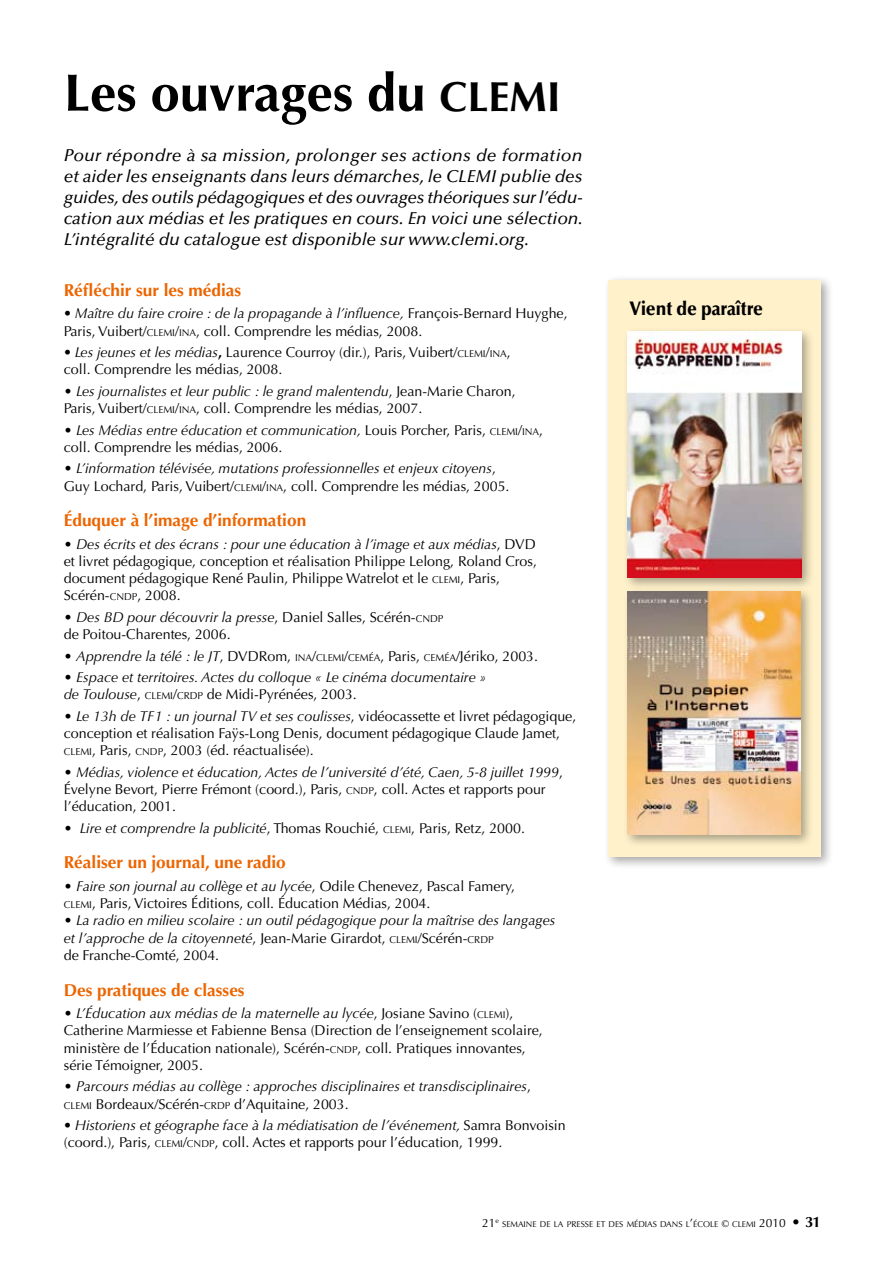
<style>
.page{position:relative;width:893px;height:1263px;background:#fff}
.page>*{position:absolute;margin:0;border:0;box-sizing:border-box;transform-origin:0 0}
.t1{font:700 52.5px "Optima";color:#000}
.t2{font:900 19.5px "Optima";color:#000;scale:.9 1}
.t3{font:italic 500 17.25px/21px "Optima";color:#000}
.t4{font:700 17.25px "Optima";color:#ec6500}
.t5{font:14.25px/17.2px "Optima";color:#000}
.t6{font:italic 14.25px/17.2px "Optima";color:#000}
.t7{font:12px "Optima";color:#000}
.t8{font:8.4px "Optima";color:#000}
.s1{font-size:42px}
.s2{font-style:italic}
.s3{font-size:10.05px}
.s4{font-weight:700}
.s5{font-style:normal}
.s6{font-style:normal;font-size:10.05px}
.s7{font-size:12px}
.s8{font-size:9.75px}
.s9{font-weight:700;font-size:15px}
</style>
<div class="page">
<div style="left:603px;top:275px;width:230px;height:594px;background:#000;opacity:.35"></div>
<div style="left:608px;top:280px;width:213px;height:576px;background:#fff2cb"></div>
<div style="left:622px;top:326px;width:192px;height:264px;background:#000;opacity:.35"></div>
<img style="left:628px;top:331px;width:173px;height:246px">
<div style="left:623px;top:586px;width:190px;height:261px;background:#000;opacity:.35"></div>
<img style="left:628px;top:591px;width:172px;height:243px">
<h1 class="t1" style="left:64px;top:62px;width:491px">Les ouvrages du <span class="s1">CLEMI</span></h1>
<p class="t3" style="left:64px;top:145px;width:520px">Pour répondre à sa mission, prolonger ses actions de formation et aider les enseignants dans leurs démarches, le clemi</p>
<p class="t3" style="left:64px;top:166px;width:520px;text-align:justify;text-indent:436px">publie des guides, des outils pédagogiques et des ouvrages théoriques sur l’édu&shy;cation aux médias et les pratiques en cours. En voici une sélection.<br>L’intégralité du catalogue est disponible sur www.clemi.org.</p>
<p class="t4" style="left:64px;top:280px;width:179px">Réfléchir sur les médias</p>
<p class="t5" style="left:64px;top:305px;width:505px"><span class="s2">• Maître du faire croire : de la propagande à l’influence,</span> François-Bernard Huyghe,<br>Paris, Vuibert/<span class="s3">CLEMI</span>/<span class="s3">INA</span>, coll. Comprendre les médias, 2008.</p>
<p class="t5" style="left:64px;top:344px;width:448px"><span class="s2">• Les jeunes et les médias</span><span class="s4">,</span> Laurence Courroy (dir.), Paris, Vuibert/<span class="s3">CLEMI</span>/<span class="s3">INA</span>, coll. Comprendre les médias, 2008.</p>
<p class="t5" style="left:64px;top:383px;width:453px">• <span class="s2">Les journalistes et leur public : le grand malentendu</span>, Jean-Marie Charon,<br>Paris, Vuibert/<span class="s3">CLEMI</span>/<span class="s3">INA</span>, coll. Comprendre les médias, 2007.</p>
<p class="t5" style="left:64px;top:421px;width:481px">• <span class="s2">Les Médias entre éducation et communication,</span> Louis Porcher, Paris, <span class="s3">CLEMI</span>/<span class="s3">INA</span>, coll. Comprendre les médias, 2006.</p>
<p class="t6" style="left:64px;top:460px;width:447px"><span class="s5">•</span> L’information télévisée, mutations professionnelles et enjeux citoyens<span class="s5">,<br>Guy Lochard, Paris, Vuibert/</span><span class="s6">CLEMI</span><span class="s5">/</span><span class="s6">INA</span><span class="s5">, coll. Comprendre les médias, 2005.</span></p>
<p class="t4" style="left:64px;top:510px;width:244px">Éduquer à l’image d’information</p>
<p class="t5" style="left:64px;top:535px;width:475px">• <span class="s2">Des écrits et des écrans : pour une éducation à l’image et aux médias</span>, DVD et livret pédagogique, conception et réalisation Philippe Lelong, Roland Cros, document pédagogique René Paulin, Philippe Watrelot et le <span class="s3">CLEMI</span>, Paris, Scérén-<span class="s3">CNDP</span>, 2008.</p>
<p class="t5" style="left:64px;top:609px;width:381px">• <span class="s2">Des BD pour découvrir la presse</span>, Daniel Salles, Scérén-<span class="s3">CNDP </span>de Poitou-Charentes, 2006.</p>
<p class="t5" style="left:64px;top:647px;width:476px">• <span class="s2">Apprendre la télé : le JT</span>, DVDRom, <span class="s3">INA</span>/<span class="s3">CLEMI</span>/<span class="s3">CEMÉA</span>, Paris, <span class="s3">CEMÉA</span>/Jériko, 2003.</p>
<p class="t6" style="left:64px;top:669px;width:424px"><span class="s5">•</span> Espace et territoires. Actes du colloque « Le cinéma documentaire » de Toulouse<span class="s5">,</span> <span class="s6">CLEMI</span><span class="s5">/</span><span class="s6">CRDP</span> <span class="s5">de Midi-Pyrénées, 2003.</span></p>
<p class="t5" style="left:64px;top:708px;width:514px"><span class="s4">•</span> <span class="s2">Le 13h de TF1 : un journal TV et ses coulisses</span>, vidéocassette et livret pédagogique, conception et réalisation Faÿs-Long Denis, document pédagogique Claude Jamet,<br><span class="s3">CLEMI</span>, Paris, <span class="s3">CNDP</span>, 2003 (éd. réactualisée).</p>
<p class="t5" style="left:64px;top:764px;width:501px">• <span class="s2">Médias, violence et éducation, Actes de l’université d’été, Caen, 5-8 juillet 1999</span>,<br>Évelyne Bevort, Pierre Frémont (coord.), Paris, <span class="s3">CNDP</span>, coll. Actes et rapports pour l’éducation, 2001.</p>
<p class="t5" style="left:64px;top:820px;width:463px">• <span class="s2">Lire et comprendre la publicité</span>, Thomas Rouchié, <span class="s3">CLEMI</span>, Paris, Retz, 2000.</p>
<p class="t4" style="left:64px;top:852px;width:223px">Réaliser un journal, une radio</p>
<p class="t5" style="left:64px;top:878px;width:453px">• <span class="s2">Faire son journal au collège et au lycée</span>, Odile Chenevez, Pascal Famery,<br><span class="s3">CLEMI</span>, Paris, Victoires Éditions, coll. Éducation Médias, 2004.</p>
<p class="t6" style="left:64px;top:912px;width:493px"><span class="s5">•</span> La radio en milieu scolaire : un outil pédagogique pour la maîtrise des langages et l’approche de la citoyenneté<span class="s5">, Jean-Marie Girardot,</span> <span class="s6">CLEMI</span><span class="s5">/Scérén</span><span class="s5">-</span><span class="s6">CRDP<br></span><span class="s5">de Franche-Comté, 2004.</span></p>
<p class="t4" style="left:64px;top:979px;width:182px">Des pratiques de classes</p>
<p class="t5" style="left:64px;top:1005px;width:481px">• <span class="s2">L’Éducation aux médias de la maternelle au lycée</span>, Josiane Savino (<span class="s3">CLEMI</span>), Catherine Marmiesse et Fabienne Bensa (Direction de l’enseignement scolaire, ministère de l’Éducation nationale), Scérén-<span class="s3">CNDP</span>, coll. Pratiques innovantes, série Témoigner, 2005.</p>
<p class="t6" style="left:64px;top:1078px;width:469px"><span class="s5">•</span> Parcours médias au collège : approches disciplinaires et transdisciplinaires<span class="s5">,<br></span><span class="s6">CLEMI</span> <span class="s5">Bordeaux/Scérén</span><span class="s5">-</span><span class="s6">CRDP</span> <span class="s5">d’Aquitaine, 2003.</span></p>
<p class="t5" style="left:64px;top:1117px;width:503px"><span class="s2">• Historiens et géographe face à la médiatisation de l’événement,</span> Samra Bonvoisin (coord.), Paris, <span class="s3">CLEMI</span>/<span class="s3">CNDP</span>, coll. Actes et rapports pour l’éducation, 1999.</p>
<h2 class="t2" style="left:629px;top:297px;width:150px">Vient de paraître</h2>
<p class="t7" style="left:482px;top:1216px;width:18px">21<sup>e</sup></p>
<p class="t8" style="left:502px;top:1219px;width:320px">SEMAINE DE LA PRESSE ET DES MÉDIAS DANS L<span class="s7">’</span>ÉCOLE <span class="s8">©</span> CLEMI <span class="s7">2010</span> <span class="s9">• 31</span></p>
</div>
